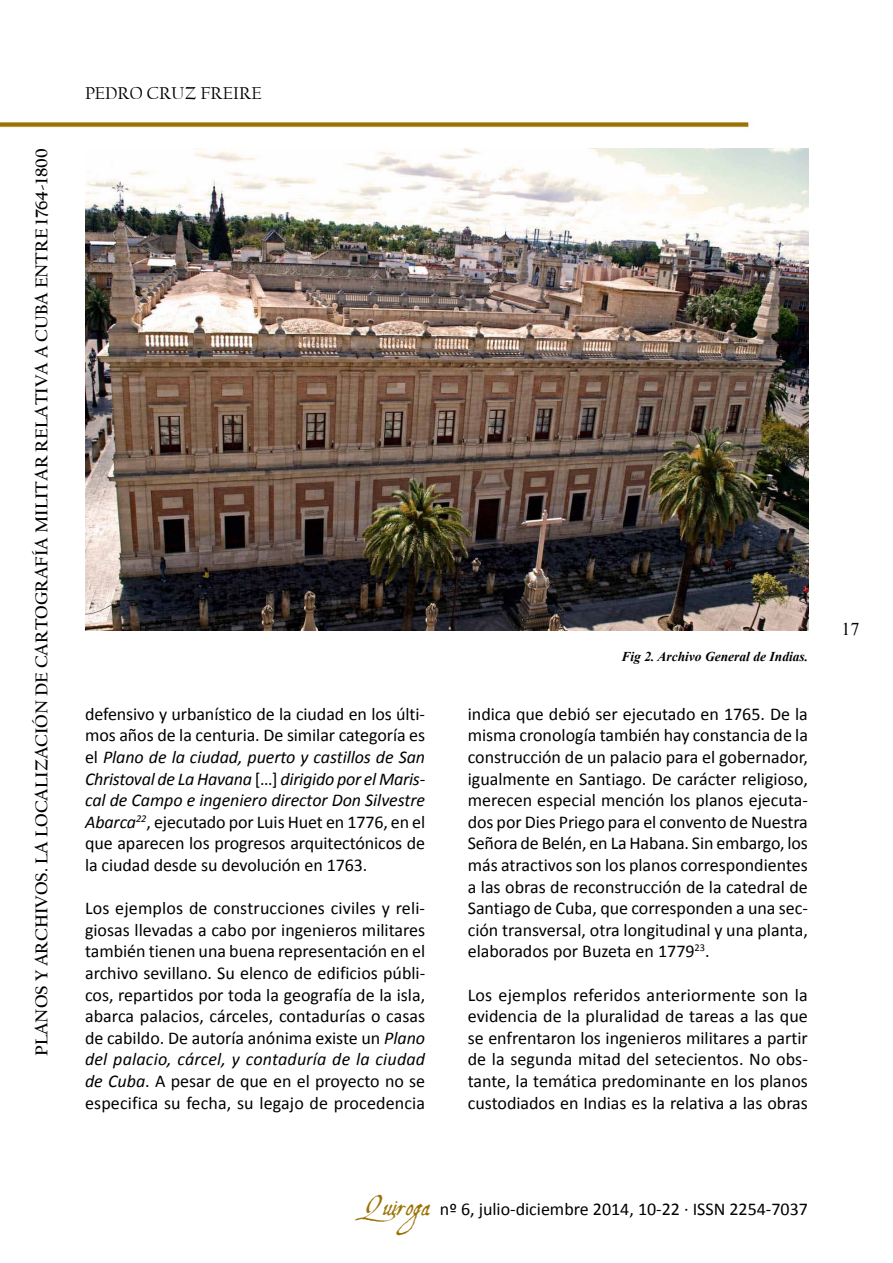
<style>
.page{position:relative;width:893px;height:1263px;background:#fff}
.page>*{position:absolute;margin:0;border:0;box-sizing:border-box;transform-origin:0 0}
.t1{font:18px/21.6px "Calibri";color:#000;text-align:justify}
.t2{font:700 18px "Californian FB";color:#000}
.t3{font:18px "Californian FB";color:#000}
.t4{font:18px "Times New Roman";color:#000}
.t5{font:italic 700 13.5px "Times New Roman";color:#000}
.s1{font-style:italic}
.s2{font-family:"Aquiline";font-size:27px;color:#9b7305}
</style>
<div class="page">
<img style="left:0;top:122px;width:809px;height:27px">
<img style="left:85px;top:149px;width:723px;height:482px">
<p class="t2" style="left:31px;top:1056px;width:909px;rotate:-90deg">Planos Y Archivos. La Localización De Cartografía Militar Relativa A Cuba Entre 1764-1800</p>
<p class="t3" style="left:85px;top:83px;width:178px">PEDRO CRUZ FREIRE</p>
<p class="t1" style="left:85px;top:702px;width:342px">defensivo y urbanístico de la ciudad en los últi&shy;mos años de la centuria. De similar categoría es el <span class="s1">Plano de la ciudad, puerto y castillos de San Christoval de La Havana</span> […] <span class="s1">dirigido por el Maris&shy;cal de Campo e ingeniero director Don Silvestre Abarca</span><sup>22</sup>, ejecutado por Luis Huet en 1776, en el que aparecen los progresos arquitectónicos de la ciudad desde su devolución en 1763.</p>
<p class="t1" style="left:85px;top:896px;width:342px">Los ejemplos de construcciones civiles y reli&shy;giosas llevadas a cabo por ingenieros militares también tienen una buena representación en el archivo sevillano. Su elenco de edificios públi&shy;cos, repartidos por toda la geografía de la isla, abarca palacios, cárceles, contadurías o casas de cabildo. De autoría anónima existe un <span class="s1">Plano del palacio, cárcel, y contaduría de la ciudad de Cuba</span>. A pesar de que en el proyecto no se especifica su fecha, su legajo de procedencia</p>
<p class="t5" style="left:622px;top:647px;width:188px">Fig 2. Archivo General de Indias.</p>
<p class="t1" style="left:468px;top:702px;width:342px">indica que debió ser ejecutado en 1765. De la misma cronología también hay constancia de la construcción de un palacio para el gobernador, igualmente en Santiago. De carácter religioso, merecen especial mención los planos ejecuta&shy;dos por Dies Priego para el convento de Nuestra Señora de Belén, en La Habana. Sin embargo, los más atractivos son los planos correspondientes a las obras de reconstrucción de la catedral de Santiago de Cuba, que corresponden a una sec&shy;ción transversal, otra longitudinal y una planta, elaborados por Buzeta en 1779<sup>23</sup>.</p>
<p class="t1" style="left:468px;top:983px;width:342px">Los ejemplos referidos anteriormente son la evidencia de la pluralidad de tareas a las que se enfrentaron los ingenieros militares a partir de la segunda mitad del setecientos. No obs&shy;tante, la temática predominante en los planos custodiados en Indias es la relativa a las obras</p>
<p class="t1" style="left:364px;top:1197px;width:446px"><span class="s2">Quiroga</span> nº 6, julio-diciembre 2014, 10-22 · ISSN 2254-7037</p>
<p class="t4" style="left:841px;top:616px;width:19px">17</p>
</div>
